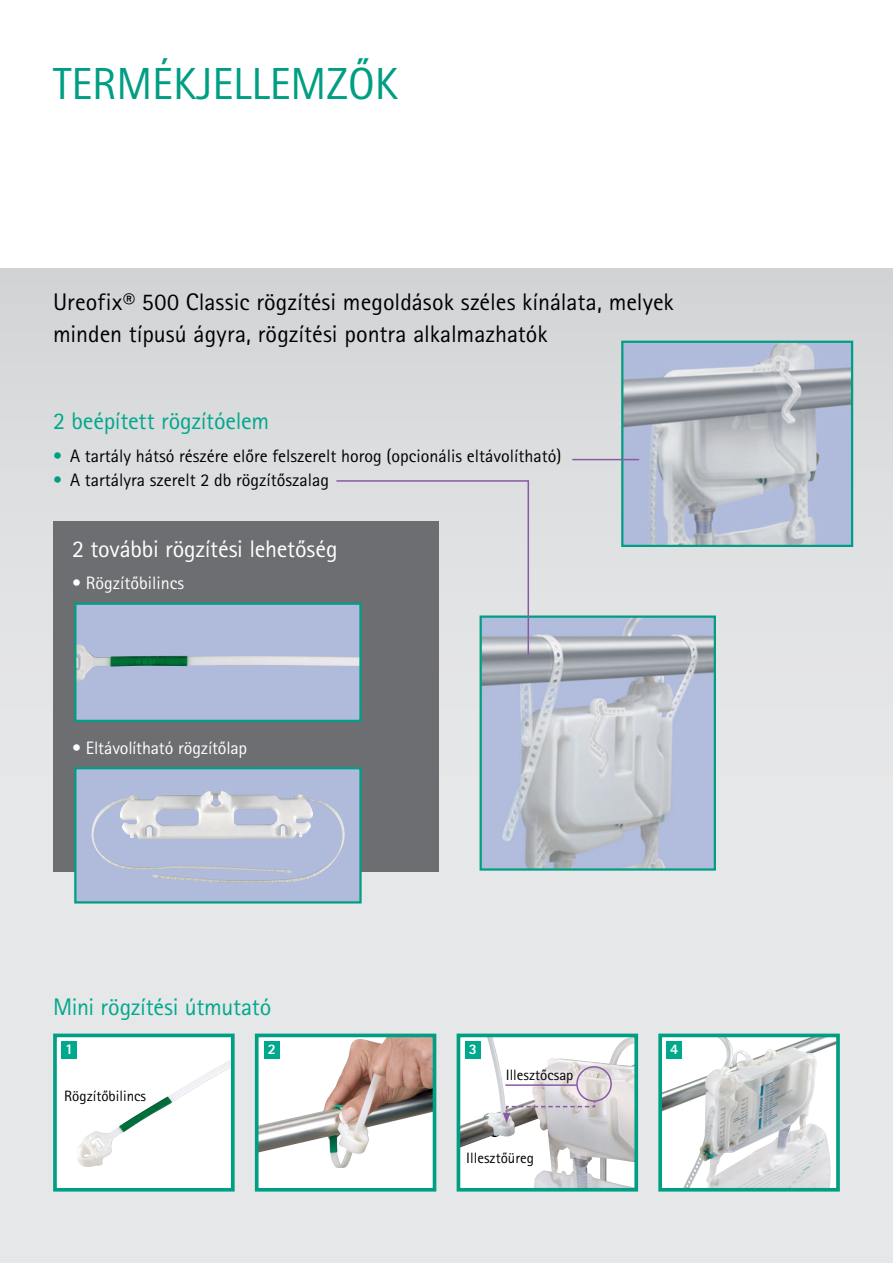
<style>
.page{position:relative;width:893px;height:1263px;background:#fff}
.page>*{position:absolute;margin:0;border:0;box-sizing:border-box;transform-origin:0 0}
.t1{font:45px "Rotis Sans Serif Pro";color:#009e83}
.t2{font:24px/31.5px "Rotis Sans Serif Pro";color:#000}
.t3{font:24px "Rotis Sans Serif Pro";letter-spacing:-.01em;color:#00a88e}
.t4{font:24px "Rotis Sans Serif Pro";letter-spacing:-.01em;color:#fff}
.t5{font:18px "Rotis Sans Serif Pro";color:#000}
.t6{font:18px "Rotis Sans Serif Pro";letter-spacing:-.005em;color:#fff}
.t7{font:15px "Rotis Sans Serif Pro";color:#000}
.t8{font:800 14.55px "Rotis Sans Serif Pro";color:#fff}
.s1{color:#009e83}
</style>
<div class="page">
<div style="left:0;top:269px;width:893px;height:994px;background:linear-gradient(to bottom,#d9dadc,#e8ebeb)"></div>
<div style="left:53px;top:521px;width:385px;height:351px;background:#6d6e71"></div>
<img style="left:462px;top:1038px;width:171px;height:148px">
<div style="left:457px;top:1033px;width:181px;height:158px;border:4px solid #009e83"></div>
<div style="left:55px;top:1035px;width:178px;height:155px;background:#fff"></div>
<img style="left:77px;top:1060px;width:153px;height:107px">
<div style="left:53px;top:1033px;width:182px;height:158px;border:4px solid #009e83"></div>
<div style="left:257px;top:1035px;width:177px;height:155px;background:#fff"></div>
<img style="left:260px;top:1038px;width:171px;height:130px">
<div style="left:255px;top:1033px;width:181px;height:158px;border:4px solid #009e83"></div>
<img style="left:663px;top:1038px;width:172px;height:148px">
<div style="left:658px;top:1033px;width:182px;height:158px;border:4px solid #009e83"></div>
<div style="left:264px;top:1041px;width:16px;height:18px;background:#00a88e"></div>
<div style="left:465px;top:1041px;width:16px;height:18px;background:#00a88e"></div>
<div style="left:666px;top:1041px;width:16px;height:18px;background:#00a88e"></div>
<img style="left:624px;top:344px;width:226px;height:200px">
<div style="left:621px;top:341px;width:232px;height:206px;border:2px solid #009e83"></div>
<img style="left:483px;top:618px;width:230px;height:250px">
<div style="left:480px;top:615px;width:236px;height:256px;border:2px solid #009e83"></div>
<div style="left:75px;top:768px;width:285px;height:134px;background:#b0bbdb"></div>
<img style="left:91px;top:791px;width:254px;height:92px">
<div style="left:74px;top:767px;width:288px;height:136px;border:2px solid #009e83"></div>
<div style="left:75px;top:604px;width:285px;height:117px;background:#b0bbdb"></div>
<img style="left:77px;top:644px;width:282px;height:37px">
<div style="left:74px;top:602px;width:288px;height:120px;border:2px solid #009e83"></div>
<div style="left:61px;top:1041px;width:16px;height:18px;background:#00a88e"></div>
<div style="left:576px;top:1066px;width:36px;height:36px;border:2px solid #8a5ba5;border-radius:50%"></div>
<hr style="left:505px;top:1084px;width:72px;height:2px;background:#8a5ba5">
<svg style="left:503px;top:1099px;width:93px;height:24px;background:#bfb9bf"></svg>
<hr style="left:572px;top:459px;width:67px;height:1px;background:#8a5ba5">
<svg style="left:335px;top:479px;width:195px;height:177px"></svg>
<h1 class="t1" style="left:53px;top:57px;width:346px">TERMÉKJELLEMZŐK</h1>
<p class="t2" style="left:53px;top:287px;width:622px">Ureofix® 500 Classic rögzítési megoldások széles kínálata, melyek minden típusú ágyra, rögzítési pontra alkalmazhatók</p>
<p class="t3" style="left:53px;top:407px;width:217px">2 beépített rögzítóelem</p>
<p class="t5" style="left:53px;top:445px;width:510px"><span class="s1">•</span> A tartály hátsó részére előre felszerelt horog (opcionális eltávolítható)</p>
<p class="t5" style="left:53px;top:469px;width:277px"><span class="s1">•</span> A tartályra szerelt 2 db rögzítőszalag</p>
<p class="t4" style="left:72px;top:534px;width:267px">2 további rögzítési lehetőség</p>
<p class="t6" style="left:72px;top:572px;width:113px">• Rögzítőbilincs</p>
<p class="t6" style="left:72px;top:737px;width:176px">• Eltávolítható rögzítőlap</p>
<p class="t3" style="left:53px;top:993px;width:220px">Mini rögzítési útmutató</p>
<p class="t8" style="left:65px;top:1040px;width:10px">1</p>
<p class="t7" style="left:64px;top:1087px;width:83px">Rögzítőbilincs</p>
<p class="t8" style="left:268px;top:1040px;width:10px">2</p>
<p class="t8" style="left:469px;top:1040px;width:10px">3</p>
<p class="t8" style="left:670px;top:1040px;width:10px">4</p>
<p class="t7" style="left:506px;top:1066px;width:69px">Illesztőcsap</p>
<p class="t7" style="left:466px;top:1149px;width:69px">Illesztőüreg</p>
</div>
